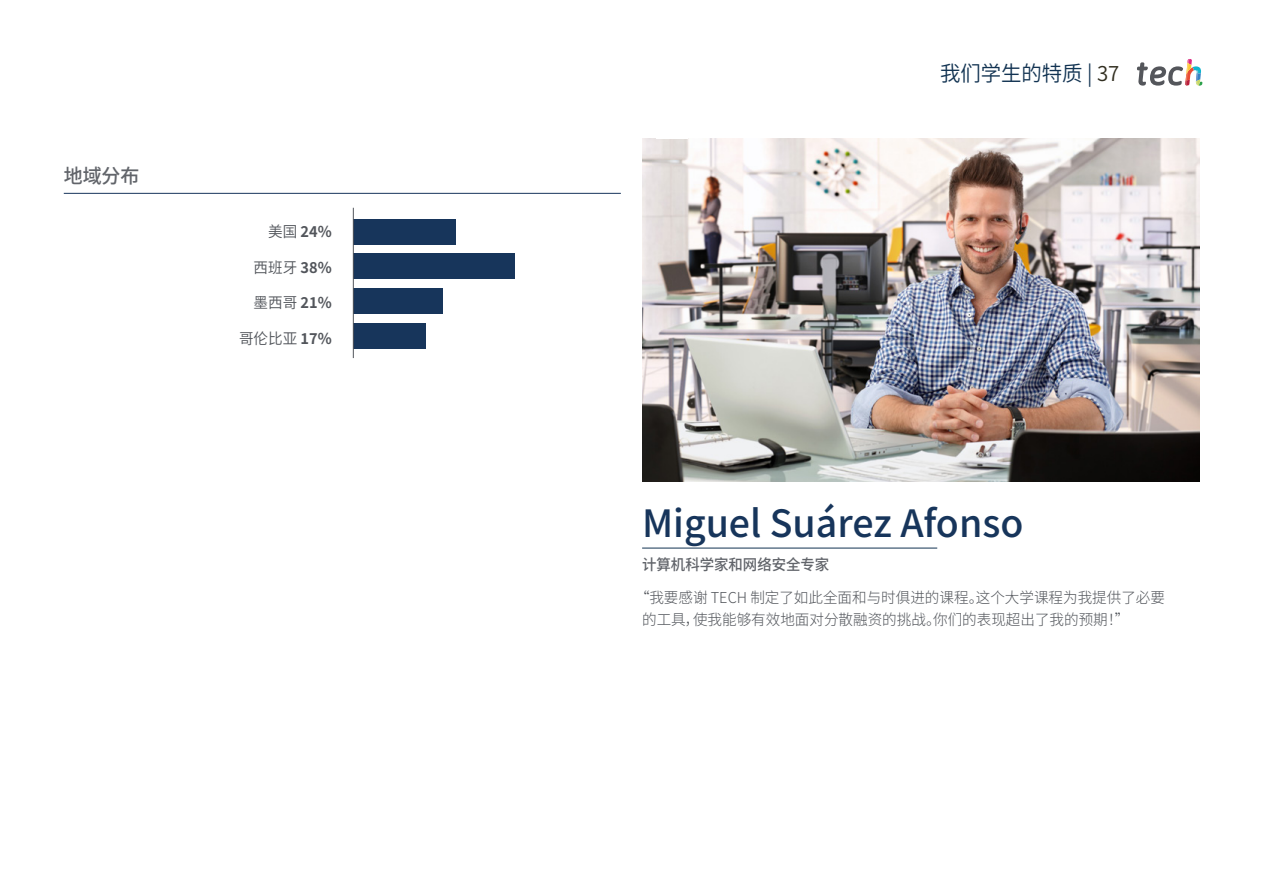
<style>
.page{position:relative;width:1263px;height:893px;background:#fff}
.page>*{position:absolute;margin:0;border:0;box-sizing:border-box;transform-origin:0 0}
.t1{font:500 37.5px "Source Han Sans CN";color:#17355b}
.t2{font:21px "Source Han Sans CN";color:#123352}
.t3{font:500 19.5px "Source Han Sans CN";color:#61646a}
.t4{font:300 15px/22.5px "Source Han Sans CN";color:#52555b}
.t5{font:15px "Source Han Sans CN";color:#52555b}
.t6{font:500 15px "Source Han Sans CN";color:#61646a;scale:.96 1}
.t7{font:700 15px "Source Han Sans CN";color:#52555b}
.s1{font-weight:400}
.s2{font-weight:700}
.s3{color:#312e20}
</style>
<div class="page">
<img style="left:642px;top:138px;width:557px;height:343px">
<hr style="left:642px;top:548px;width:295px;height:1px;background:#123352">
<hr style="left:64px;top:193px;width:557px;height:1px;background:#17355b">
<div style="left:353px;top:219px;width:102px;height:25px;background:#17355b"></div>
<div style="left:353px;top:254px;width:162px;height:25px;background:#17355b"></div>
<div style="left:353px;top:288px;width:90px;height:26px;background:#17355b"></div>
<div style="left:353px;top:323px;width:73px;height:26px;background:#17355b"></div>
<hr style="left:353px;top:208px;width:1px;height:150px;background:#52555b">
<svg style="left:1137px;top:59px;width:65px;height:27px"></svg>
<h3 class="t3" style="left:64px;top:165px;width:77px">地域分布</h3>
<p class="t7" style="left:268px;top:223px;width:65px"><span class="s1">美国</span> 24%</p>
<p class="t5" style="left:254px;top:259px;width:80px">西班牙 <span class="s2">38%</span></p>
<p class="t5" style="left:254px;top:294px;width:80px">墨西哥 <span class="s2">21%</span></p>
<p class="t5" style="left:239px;top:330px;width:94px">哥伦比亚 <span class="s2">17%</span></p>
<h2 class="t2" style="left:940px;top:61px;width:181px">我们学生的特质 | <span class="s3">37</span></h2>
<h1 class="t1" style="left:642px;top:503px;width:383px">Miguel Suárez Afonso</h1>
<p class="t6" style="left:642px;top:556px;width:196px">计算机科学家和网络安全专家</p>
<p class="t4" style="left:642px;top:586px;width:524px;text-indent:-7px">“我要感谢 TECH 制定了如此全面和与时俱进的课程。这个大学课程为我提供了必要的工具，使我能够有效地面对分散融资的挑战。你们的表现超出了我的预期！”</p>
</div>
